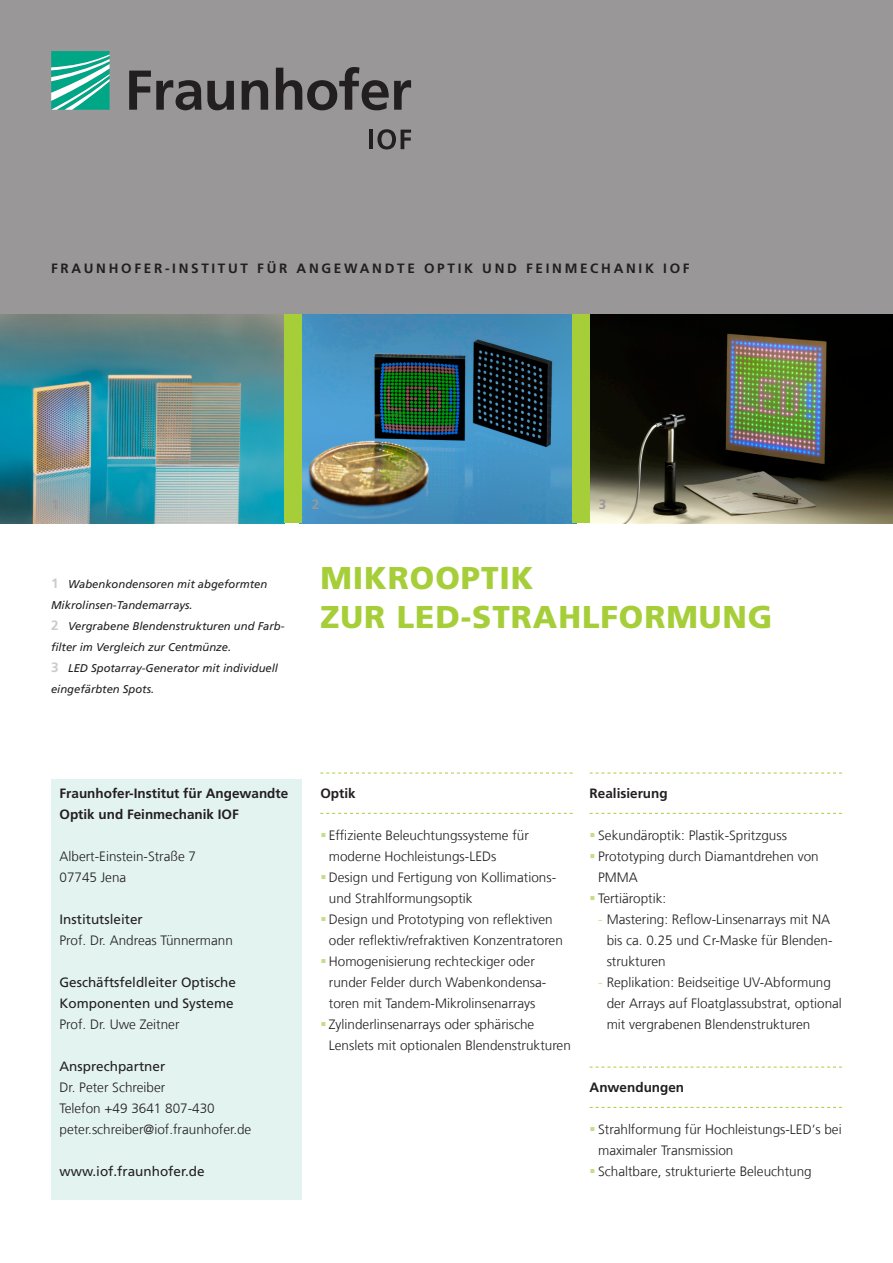
<style>
.page{position:relative;width:893px;height:1263px;background:#fff}
.page>*{position:absolute;margin:0;border:0;box-sizing:border-box;transform-origin:0 0}
._00_Titel{font:900 31.5px "Frutiger LT Com";letter-spacing:.03em;color:#a6ce39}
._06_Fließtext{font:300 13.5px/21px "Frutiger LT Com";color:#231f20}
._06_Fließtext-2{font:13.5px "Frutiger LT Com";color:#231f20}
._10_Institutsname{font:700 13.5px "Frutiger LT Com";letter-spacing:.2em;color:#231f20}
._07_Zwischenüberschr{font:700 13.5px/21px "Frutiger LT Com";color:#231f20}
._11_Zwischenüberschr{font:700 13.5px "Frutiger LT Com";color:#231f20}
.t1{font:700 13.5px "Frutiger LT Com";color:#999798}
._05_Marginalie_Bildu{font:italic 11.25px/21px "Frutiger LT Com";color:#231f20}
.s1{font-weight:700;font-style:normal;font-size:13.5px;color:#cccaca}
.s2{color:#c5dd88}
</style>
<div class="page">
<div style="left:0;top:0;width:893px;height:315px;background:#999798"></div>
<svg style="left:51px;top:51px;width:59px;height:59px;background:#4abda7"></svg>
<svg style="left:129px;top:67px;width:282px;height:43px"></svg>
<hr style="left:369px;top:130px;width:4px;height:19px;background:#231f20">
<svg style="left:377px;top:129px;width:34px;height:20px"></svg>
<svg style="left:320px;top:773px;width:253px;height:1px"></svg>
<svg style="left:320px;top:813px;width:253px;height:1px"></svg>
<svg style="left:590px;top:773px;width:252px;height:1px"></svg>
<svg style="left:590px;top:813px;width:252px;height:1px"></svg>
<svg style="left:590px;top:1067px;width:252px;height:1px"></svg>
<svg style="left:590px;top:1107px;width:252px;height:1px"></svg>
<div style="left:51px;top:779px;width:251px;height:420px;background:#e3f3f0"></div>
<img style="left:590px;top:315px;width:303px;height:208px">
<img style="left:0;top:315px;width:285px;height:208px">
<div style="left:298px;top:314px;width:279px;height:212px;background:#231f20;opacity:.8"></div>
<div style="left:285px;top:315px;width:17px;height:208px;background:#a6ce39"></div>
<div style="left:573px;top:315px;width:17px;height:208px;background:#a6ce39"></div>
<p class="_10_Institutsname" style="left:51px;top:260px;width:640px">FRAUNHOFER-INSTITUT FÜR ANGEWANDTE OPTIK UND FEINMECHANIK IOF</p>
<p class="_05_Marginalie_Bildu" style="left:51px;top:574px;width:218px"><span class="s1">1</span> Wabenkondensoren mit abgeformten</p>
<p class="_05_Marginalie_Bildu" style="left:51px;top:595px;width:143px">Mikrolinsen-Tandemarrays.</p>
<p class="_05_Marginalie_Bildu" style="left:51px;top:616px;width:235px"><span class="s1">2</span> Vergrabene Blendenstrukturen und Farb&shy;filter im Vergleich zur Centmünze.</p>
<p class="_05_Marginalie_Bildu" style="left:51px;top:658px;width:229px"><span class="s1">3</span> LED Spotarray-Generator mit individuell</p>
<p class="_05_Marginalie_Bildu" style="left:51px;top:679px;width:105px">eingefärbten Spots.</p>
<p class="t1" style="left:312px;top:496px;width:9px">2</p>
<p class="t1" style="left:599px;top:496px;width:9px">3</p>
<p class="_00_Titel" style="left:320px;top:559px;width:215px">MIKROOPTIK</p>
<p class="_00_Titel" style="left:320px;top:598px;width:454px">ZUR LED-STRAHLFORMUNG</p>
<p class="_07_Zwischenüberschr" style="left:60px;top:783px;width:230px">Fraunhofer-Institut für Angewandte<br>Optik und Feinmechanik IOF</p>
<p class="_06_Fließtext" style="left:60px;top:846px;width:138px">Albert-Einstein-Straße 7</p>
<p class="_06_Fließtext" style="left:60px;top:867px;width:68px">07745 Jena</p>
<p class="_06_Fließtext-2" style="left:60px;top:911px;width:85px">Institutsleiter</p>
<p class="_06_Fließtext" style="left:60px;top:930px;width:175px">Prof. Dr. Andreas Tünnermann</p>
<p class="_06_Fließtext-2" style="left:60px;top:974px;width:178px">Geschäftsfeldleiter Optische</p>
<p class="_06_Fließtext-2" style="left:60px;top:995px;width:176px">Komponenten und Systeme</p>
<p class="_06_Fließtext" style="left:60px;top:1014px;width:122px">Prof. Dr. Uwe Zeitner</p>
<p class="_06_Fließtext-2" style="left:60px;top:1058px;width:107px">Ansprechpartner</p>
<p class="_06_Fließtext" style="left:60px;top:1077px;width:107px">Dr. Peter Schreiber</p>
<p class="_06_Fließtext" style="left:60px;top:1098px;width:157px">Telefon +49 3641 807-430</p>
<p class="_06_Fließtext" style="left:60px;top:1119px;width:193px">peter.schreiber@iof.fraunhofer.de</p>
<p class="_06_Fließtext-2" style="left:60px;top:1163px;width:147px">www.iof.fraunhofer.de</p>
<p class="_11_Zwischenüberschr" style="left:320px;top:785px;width:37px">Optik</p>
<p class="_06_Fließtext" style="left:329px;top:825px;width:202px">Effiziente Beleuchtungssysteme für moderne Hochleistungs-LEDs</p>
<p class="_06_Fließtext" style="left:329px;top:867px;width:229px">Design und Fertigung von Kollimations&shy;und Strahlformungsoptik</p>
<p class="_06_Fließtext" style="left:329px;top:909px;width:236px">Design und Prototyping von reflektiven oder reflektiv/refraktiven Konzentratoren</p>
<p class="_06_Fließtext" style="left:329px;top:951px;width:219px">Homogenisierung rechteckiger oder runder Felder durch Wabenkondensa&shy;toren mit Tandem-Mikrolinsenarrays</p>
<p class="_06_Fließtext" style="left:329px;top:1014px;width:244px">Zylinderlinsenarrays oder sphärische<br>Lenslets mit optionalen Blendenstrukturen</p>
<p class="_11_Zwischenüberschr" style="left:590px;top:785px;width:80px">Realisierung</p>
<p class="_06_Fließtext" style="left:598px;top:825px;width:190px">Sekundäroptik: Plastik-Spritzguss</p>
<p class="_06_Fließtext" style="left:598px;top:846px;width:222px">Prototyping durch Diamantdrehen von<br>PMMA</p>
<p class="_06_Fließtext" style="left:598px;top:888px;width:69px">Tertiäroptik:</p>
<p class="_06_Fließtext" style="left:607px;top:909px;width:227px;text-indent:-9px"><span class="s2">-</span> Mastering: Reflow-Linsenarrays mit NA bis ca. 0.25 und Cr-Maske für Blenden&shy;strukturen</p>
<p class="_06_Fließtext" style="left:607px;top:972px;width:237px;text-indent:-9px"><span class="s2">-</span> Replikation: Beidseitige UV-Abformung der Arrays auf Floatglassubstrat, optional mit vergrabenen Blendenstrukturen</p>
<p class="_11_Zwischenüberschr" style="left:590px;top:1079px;width:96px">Anwendungen</p>
<p class="_06_Fließtext" style="left:598px;top:1119px;width:245px">Strahlformung für Hochleistungs-LED‘s bei maximaler Transmission</p>
<p class="_06_Fließtext" style="left:598px;top:1161px;width:215px">Schaltbare, strukturierte Beleuchtung</p>
</div>
